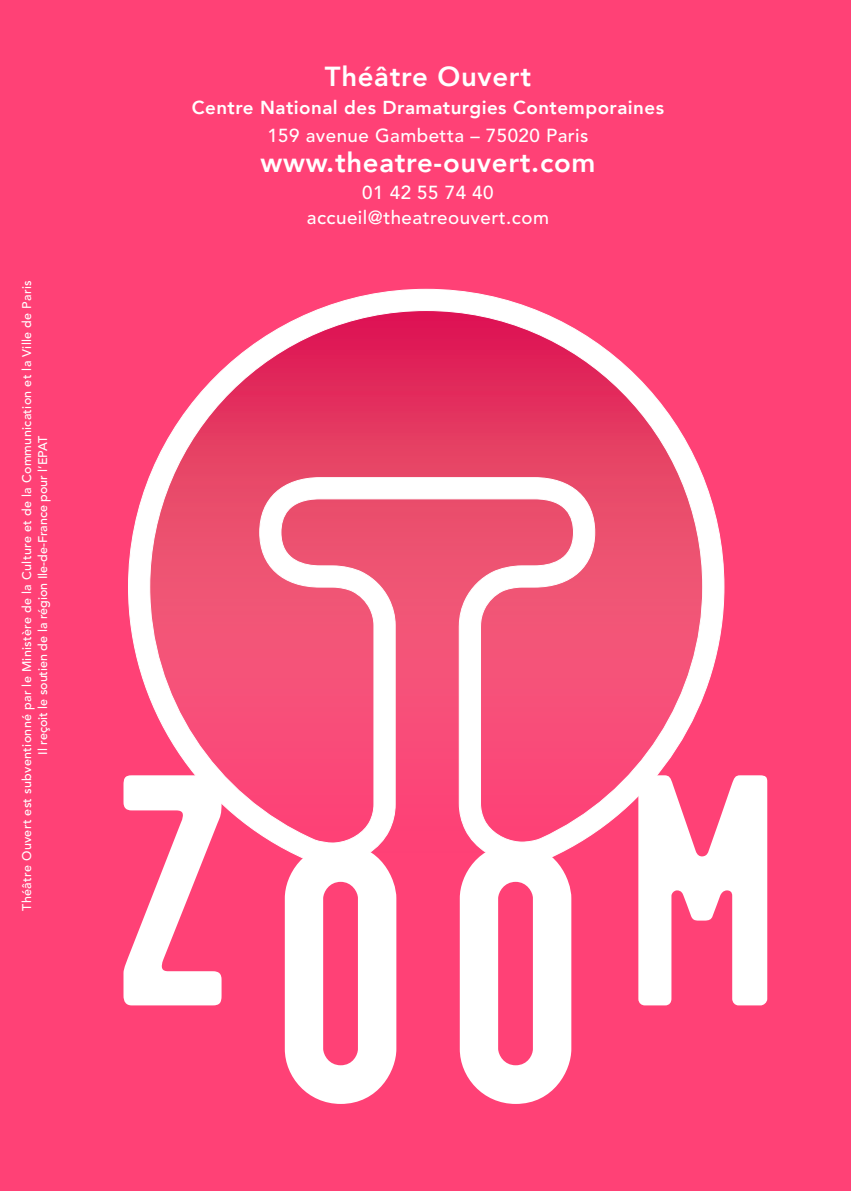
<style>
.page{position:relative;width:851px;height:1191px;background:#fff}
.page>*{position:absolute;margin:0;border:0;box-sizing:border-box;transform-origin:0 0}
.t1{font:325px "Barrcouleur";color:#fff}
.t2{font:287.5px "Barrcouleur";color:#fff}
.t3{font:800 27.5px "Avenir";letter-spacing:.025em;color:#fff}
.t4{font:500 18.75px "Avenir";letter-spacing:.025em;color:#fff}
.t5{font:800 18.75px "Avenir";letter-spacing:.025em;color:#fff}
.t6{font:500 12.5px "Avenir";letter-spacing:.025em;color:#fff}
.t7{font:500 12.5px "Avenir";color:#fff}
</style>
<div class="page">
<div style="left:0;top:0;width:850px;height:1191px;background:#ff4176"></div>
<svg style="left:128px;top:288px;width:596px;height:577px"></svg>
<p class="t6" style="left:22px;top:910px;width:632px;rotate:-90deg">Théâtre Ouvert est subventionné par le Ministère de la Culture et de la Communication et la Ville de Paris</p>
<p class="t7" style="left:38px;top:754px;width:320px;rotate:-90deg">Il reçoit le soutien de la région Ile-de-France pour l’EPAT</p>
<p class="t3" style="left:325px;top:59px;width:208px">Théâtre Ouvert</p>
<p class="t5" style="left:192px;top:95px;width:473px">Centre National des Dramaturgies Contemporaines</p>
<p class="t4" style="left:267px;top:127px;width:323px">159 avenue Gambetta – 75020 Paris</p>
<p class="t3" style="left:260px;top:144px;width:336px">www.theatre-ouvert.com</p>
<p class="t4" style="left:362px;top:185px;width:133px">01 42 55 74 40</p>
<p class="t4" style="left:307px;top:210px;width:243px">accueil@theatreouvert.com</p>
<p class="t2" style="left:100px;top:738px;width:146px">Z</p>
<p class="t1" style="left:259px;top:801px;width:340px">OO</p>
<p class="t2" style="left:595px;top:738px;width:217px">M</p>
</div>
